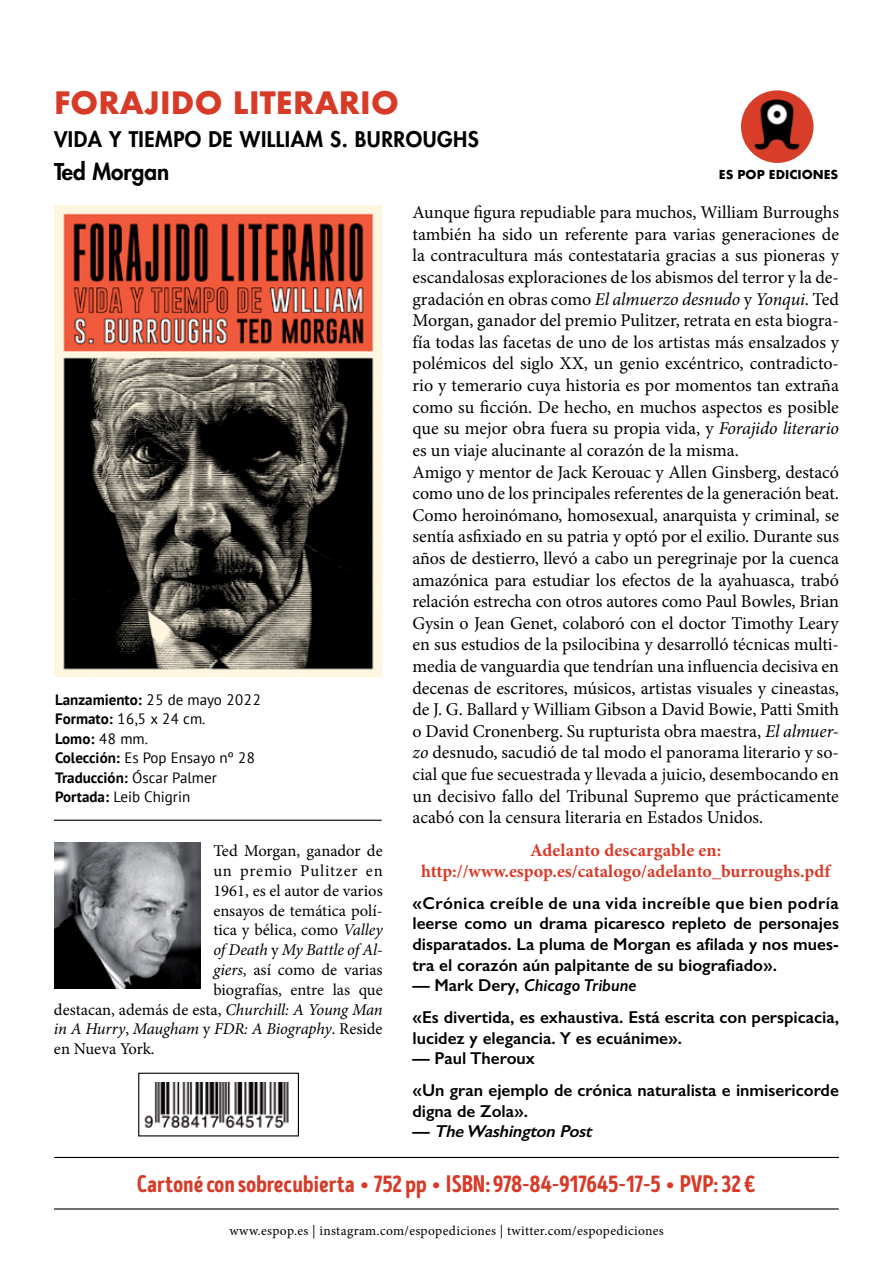
<style>
.page{position:relative;width:893px;height:1263px;background:#fff}
.page>*{position:absolute;margin:0;border:0;box-sizing:border-box;transform-origin:0 0}
.t1{font:700 30px "Futura";letter-spacing:.005em;color:#d73b28}
.t2{font:24px "Intro Head H Base";color:#d73b28}
.t3{font:800 22.5px "Futura";color:#000}
.t4{font:800 21px "Futura";letter-spacing:.025em;color:#000}
.t5{font:18px/21.6px "Minion Pro";letter-spacing:-.005em;color:#000}
.t6{font:700 18px/21.6px "Minion Pro";color:#d73b28;text-align:center}
.t7{font:600 17.25px/20.7px "Gill Sans";color:#000}
.t8{font:italic 600 17.25px "Gill Sans";color:#000}
.t9{font:16.5px "Minion Pro";color:#000}
.t10{font:italic 16.5px "Minion Pro";letter-spacing:-.01em;color:#000}
.t11{font:16.5px "Minion Pro";letter-spacing:.05em;color:#000}
.t12{font:15px/19.5px "PT Sans";color:#000}
.t13{font:13.5px "Minion Pro";letter-spacing:.025em;color:#000}
.t14{font:700 12px "Futura";color:#000}
.s1{font-style:italic}
.s2{font-style:normal}
.s3{font-weight:700}
</style>
<div class="page">
<hr style="left:54px;top:1208px;width:785px;height:1px;background:#000">
<hr style="left:54px;top:1157px;width:785px;height:1px;background:#000">
<img style="left:741px;top:90px;width:72px;height:73px;border-radius:36px">
<img style="left:54px;top:205px;width:328px;height:471px">
<hr style="left:54px;top:820px;width:328px;height:1px;background:#000">
<img style="left:54px;top:842px;width:147px;height:146px">
<div style="left:138px;top:1073px;width:161px;height:63px;border:1px solid #000"></div>
<img style="left:144px;top:1082px;width:145px;height:46px">
<h1 class="t1" style="left:54px;top:81px;width:346px">FORAJIDO LITERARIO</h1>
<p class="t4" style="left:54px;top:126px;width:426px">VIDA Y TIEMPO DE WILLIAM S. BURROUGHS</p>
<p class="t3" style="left:54px;top:158px;width:117px">Ted Morgan</p>
<p class="t14" style="left:719px;top:166px;width:121px">ES POP EDICIONES</p>
<p class="t5" style="left:412px;top:202px;width:428px">Aunque figura repudiable para muchos, William Burroughs también ha sido un referente para varias generaciones de la contracultura más contestataria gracias a sus pioneras y escandalosas exploraciones de los abismos del terror y la de&shy;gradación en obras como <span class="s1">El almuerzo desnudo</span> y <span class="s1">Yonqui</span>. Ted Morgan, ganador del premio Pulitzer, retrata en esta biogra&shy;fía todas las facetas de uno de los artistas más ensalzados y polémicos del siglo XX, un genio excéntrico, contradicto&shy;rio y temerario cuya historia es por momentos tan extraña como su ficción. De hecho, en muchos aspectos es posible que su mejor obra fuera su propia vida, y <span class="s1">Forajido literario </span>es un viaje alucinante al corazón de la misma.<br>Amigo y mentor de Jack Kerouac y Allen Ginsberg, destacó como uno de los principales referentes de la generación beat.<br>Como heroinómano, homosexual, anarquista y criminal, se sentía asfixiado en su patria y optó por el exilio. Durante sus años de destierro, llevó a cabo un peregrinaje por la cuenca amazónica para estudiar los efectos de la ayahuasca, trabó relación estrecha con otros autores como Paul Bowles, Brian Gysin o Jean Genet, colaboró con el doctor Timothy Leary en sus estudios de la psilocibina y desarrolló técnicas multi&shy;media de vanguardia que tendrían una influencia decisiva en decenas de escritores, músicos, artistas visuales y cineastas, de J. G. Ballard y William Gibson a David Bowie, Patti Smith o David Cronenberg. Su rupturista obra maestra, <span class="s1">El almuer&shy;zo</span> desnudo, sacudió de tal modo el panorama literario y so&shy;cial que fue secuestrada y llevada a juicio, desembocando en un decisivo fallo del Tribunal Supremo que prácticamente acabó con la censura literaria en Estados Unidos.</p>
<p class="t6" style="left:421px;top:839px;width:411px">Adelanto descargable en: http://www.espop.es/catalogo/adelanto_burroughs.pdf</p>
<p class="t7" style="left:412px;top:892px;width:428px;text-align:justify">«Crónica creíble de una vida increíble que bien podría leerse como un drama picaresco repleto de personajes disparatados. La pluma de Morgan es afilada y nos mues&shy;tra el corazón aún palpitante de su biografiado».</p>
<p class="t7" style="left:412px;top:970px;width:428px;line-height:31.5px">— Mark Dery, <span class="s1">Chicago Tribune<br></span>«Es divertida, es exhaustiva. Está escrita con perspicacia,</p>
<p class="t7" style="left:412px;top:1027px;width:271px">lucidez y elegancia. Y es ecuánime».</p>
<p class="t7" style="left:412px;top:1043px;width:428px;line-height:31.5px">— Paul Theroux<br>«Un gran ejemplo de crónica naturalista e inmisericorde</p>
<p class="t7" style="left:412px;top:1100px;width:117px">digna de Zola».</p>
<p class="t8" style="left:412px;top:1121px;width:185px"><span class="s2">—</span> The Washington Post</p>
<p class="t12" style="left:55px;top:689px;width:208px"><span class="s3">Lanzamiento:</span> 25 de mayo 2022<br><span class="s3">Formato:</span> 16,5 x 24 cm.<br><span class="s3">Lomo:</span> 48 mm.<br><span class="s3">Colección:</span> Es Pop Ensayo nº 28<br><span class="s3">Traducción:</span> Óscar Palmer<br><span class="s3">Portada:</span> Leib Chigrin</p>
<p class="t9" style="left:213px;top:840px;width:171px">Ted Morgan, ganador de</p>
<p class="t11" style="left:213px;top:859px;width:171px">un premio Pulitzer en</p>
<p class="t9" style="left:213px;top:879px;width:171px">1961, es el autor de varios</p>
<p class="t9" style="left:213px;top:899px;width:171px">ensayos de temática polí-</p>
<p class="t9" style="left:213px;top:919px;width:171px">tica y bélica, como <span class="s1">Valley</span></p>
<p class="t10" style="left:213px;top:938px;width:171px">of Death <span class="s2">y</span> My Battle of Al-</p>
<p class="t9" style="left:213px;top:958px;width:171px"><span class="s1">giers</span>, así como de varias</p>
<p class="t9" style="left:213px;top:978px;width:171px">biografías, entre las que</p>
<p class="t9" style="left:54px;top:998px;width:330px">destacan, además de esta, <span class="s1">Churchill: A Young Man</span></p>
<p class="t10" style="left:54px;top:1018px;width:330px">in A Hurry<span class="s2">,</span> Maugham <span class="s2">y</span> FDR: A Biography<span class="s2">. Reside</span></p>
<p class="t9" style="left:54px;top:1038px;width:102px">en Nueva York.</p>
<h2 class="t2" style="left:137px;top:1169px;width:621px">Cartoné con sobrecubierta • 752 pp • ISBN: 978-84-917645-17-5 • PVP: 32 €</h2>
<p class="t13" style="left:230px;top:1221px;width:436px">www.espop.es | instagram.com/espopediciones | twitter.com/espopediciones</p>
</div>
